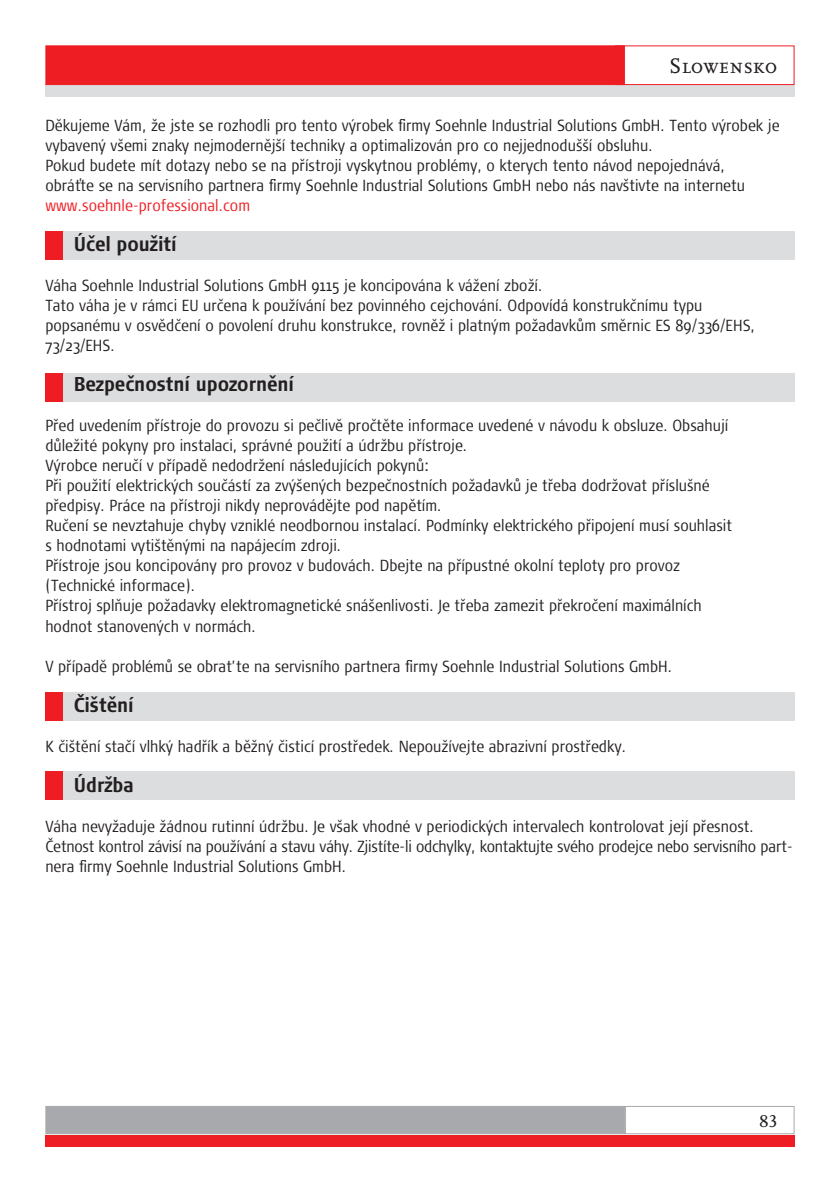
<style>
.page{position:relative;width:840px;height:1191px;background:#fff}
.page>*{position:absolute;margin:0;border:0;box-sizing:border-box;transform-origin:0 0}
.t1{font:22px "Scala Caps";color:#231f20}
.t2{font:700 condensed 20px "Signa Pro";color:#231f20}
.t3{font:18px "Scala Caps";color:#231f20}
.t4{font:300 condensed 16px/20px "Signa Pro";color:#231f20}
.t5{font:300 condensed 16px "Signa Pro";color:#ee1d23}
</style>
<div class="page">
<div style="left:45px;top:85px;width:749px;height:11px;background:#dcdddf"></div>
<div style="left:45px;top:45px;width:579px;height:40px;background:#ee1d23;border:1px solid #ee1d23"></div>
<div style="left:615px;top:45px;width:179px;height:40px;border:1px solid #ee1d23"></div>
<div style="left:45px;top:1106px;width:579px;height:28px;background:#a8a9ad"></div>
<div style="left:624px;top:1106px;width:170px;height:28px;border:1px solid #a8a9ad"></div>
<div style="left:62px;top:373px;width:732px;height:28px;background:#dcdddf"></div>
<div style="left:45px;top:373px;width:17px;height:28px;background:#ee1d23"></div>
<div style="left:62px;top:692px;width:732px;height:28px;background:#dcdddf"></div>
<div style="left:45px;top:692px;width:17px;height:28px;background:#ee1d23"></div>
<div style="left:62px;top:771px;width:732px;height:29px;background:#dcdddf"></div>
<div style="left:45px;top:771px;width:17px;height:29px;background:#ee1d23"></div>
<div style="left:62px;top:231px;width:732px;height:29px;background:#dcdddf"></div>
<div style="left:45px;top:231px;width:17px;height:29px;background:#ee1d23"></div>
<div style="left:45px;top:1135px;width:749px;height:11px;background:#ee1d23"></div>
<h1 class="t1" style="left:668px;top:54px;width:110px">Slowensko</h1>
<p class="t4" style="left:45px;top:116px;width:735px">Děkujeme Vám, že jste se rozhodli pro tento výrobek firmy Soehnle Industrial Solutions GmbH. Tento výrobek je vybavený všemi znaky nejmodernější techniky a optimalizován pro co nejjednodušší obsluhu.<br>Pokud budete mít dotazy nebo se na přístroji vyskytnou problémy, o kterych tento návod nepojednává,<br>obráťte se na servisního partnera firmy Soehnle Industrial Solutions GmbH nebo nás navštivte na internetu</p>
<p class="t5" style="left:45px;top:196px;width:206px">www.soehnle-professional.com</p>
<p class="t2" style="left:74px;top:232px;width:104px">Účel použití</p>
<p class="t4" style="left:45px;top:276px;width:710px">Váha Soehnle Industrial Solutions GmbH 9115 je koncipována k vážení zboží.<br>Tato váha je v rámci EU určena k používání bez povinného cejchování. Odpovídá konstrukčnímu typu popsanému v osvědčení o povolení druhu konstrukce, rovněž i platným požadavkům směrnic ES 89/336/EHS, 73/23/EHS.</p>
<p class="t2" style="left:74px;top:372px;width:222px">Bezpečnostní upozornění</p>
<p class="t4" style="left:45px;top:416px;width:687px">Před uvedením přístroje do provozu si pečlivě pročtěte informace uvedené v návodu k obsluze. Obsahují důležité pokyny pro instalaci, správné použití a údržbu přístroje.<br>Výrobce neručí v případě nedodržení následujících pokynů:<br>Při použití elektrických součástí za zvýšených bezpečnostních požadavků je třeba dodržovat příslušné předpisy. Práce na přístroji nikdy neprovádějte pod napětím.<br>Ručení se nevztahuje chyby vzniklé neodbornou instalací. Podmínky elektrického připojení musí souhlasit s hodnotami vytištěnými na napájecím zdroji.<br>Přístroje jsou koncipovány pro provoz v budovách. Dbejte na přípustné okolní teploty pro provoz (Technické informace).<br>Přístroj splňuje požadavky elektromagnetické snášenlivosti. Je třeba zamezit překročení maximálních hodnot stanovených v normách.</p>
<p class="t4" style="left:45px;top:656px;width:628px">V případě problémů se obrat’te na servisního partnera firmy Soehnle Industrial Solutions GmbH.</p>
<p class="t2" style="left:74px;top:692px;width:61px">Čištění</p>
<p class="t4" style="left:45px;top:736px;width:582px">K čištění stačí vlhký hadřík a běžný čisticí prostředek. Nepoužívejte abrazivní prostředky.</p>
<p class="t2" style="left:74px;top:772px;width:62px">Údržba</p>
<p class="t4" style="left:45px;top:816px;width:748px">Váha nevyžaduje žádnou rutinní údržbu. Je však vhodné v periodických intervalech kontrolovat její přesnost.<br>Četnost kontrol závisí na používání a stavu váhy. Zjistíte-li odchylky, kontaktujte svého prodejce nebo servisního part&shy;nera firmy Soehnle Industrial Solutions GmbH.</p>
<p class="t3" style="left:759px;top:1111px;width:19px">83</p>
</div>
